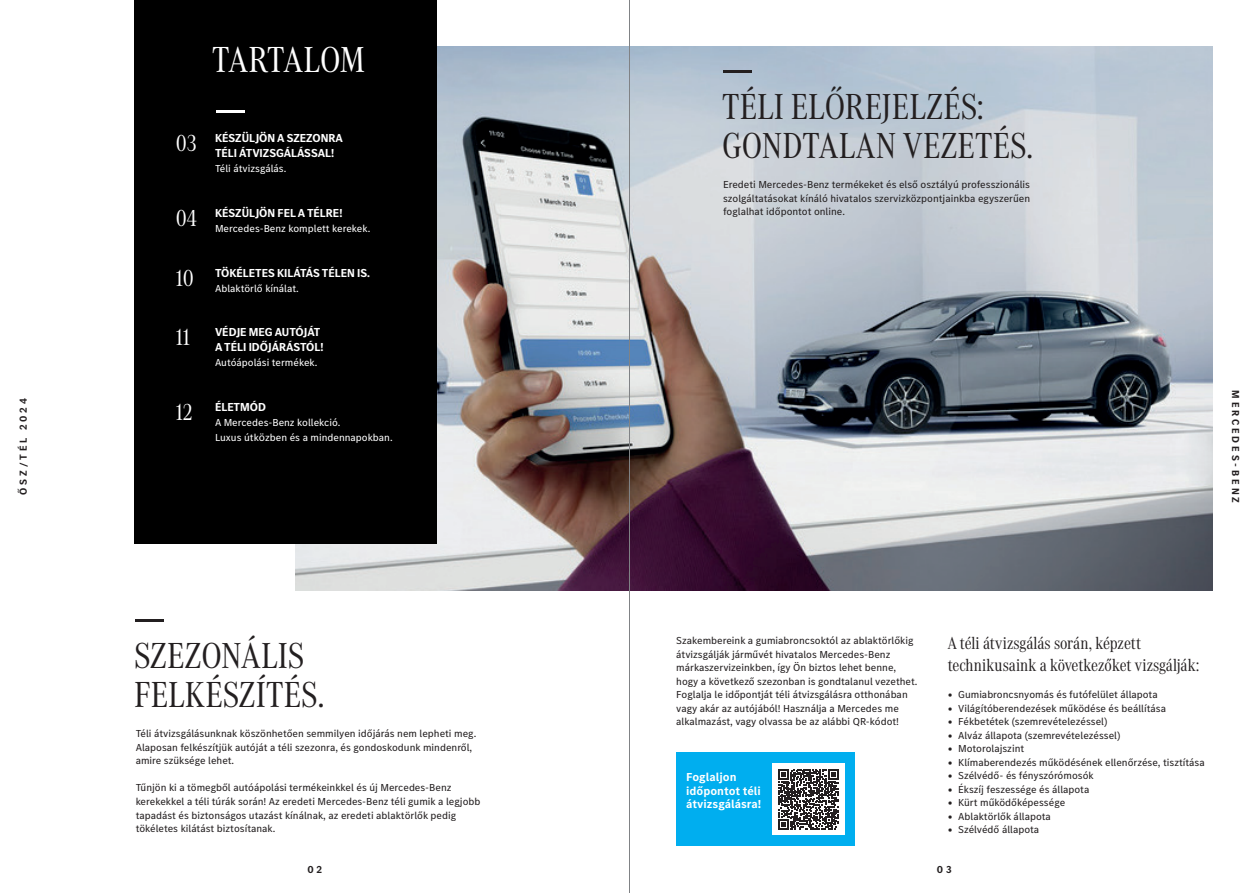
<style>
.page{position:relative;width:1259px;height:893px;background:#fff}
.page>*{position:absolute;margin:0;border:0;box-sizing:border-box;transform-origin:0 0}
.HL{font:37.5px/39px "MB Corpo A Title Cond";letter-spacing:.005em;color:#231f20}
.HL-2{font:37.5px "MB Corpo A Title Cond";letter-spacing:-.01em;color:#fff}
.t1{font:18px/21.6px "MB Corpo A Title Cond";color:#231f20}
.Obsah-PrvniRadek{font:700 12px/15px "MB Corpo S Title";color:#fff}
.t2{font:700 12px/13.5px "MB Corpo S Text";color:#fff}
.BC{font:10.5px/13.5px "MB Corpo S Text";color:#231f20}
.Obsah-DruhyRadek{font:10.5px/15px "MB Corpo S Text";color:#fff}
.Marginalie{font:700 10.5px "MB Corpo S Title";letter-spacing:.27em;color:#231f20}
.s1{font-family:"MB Corpo A Title Cond";font-weight:400;font-size:24px}
</style>
<div class="page">
<img style="left:295px;top:47px;width:917px;height:544px">
<hr style="left:136px;top:619px;width:28px;height:3px;background:#231f20">
<div style="left:134px;top:0;width:302px;height:544px;background:#000"></div>
<hr style="left:216px;top:111px;width:28px;height:2px;background:#fff">
<hr style="left:723px;top:70px;width:28px;height:2px;background:#231f20">
<div style="left:676px;top:753px;width:179px;height:93px;background:#00aeef"></div>
<div style="left:772px;top:763px;width:72px;height:72px;background:#fff"></div>
<svg style="left:778px;top:769px;width:60px;height:60px"></svg>
<hr style="left:629px;top:0;width:1px;height:893px;background:#808285">
<p class="HL-2" style="left:212px;top:35px;width:154px">TARTALOM</p>
<p class="HL" style="left:722px;top:84px;width:312px">TÉLI ELŐREJELZÉS:<br>GONDTALAN VEZETÉS.</p>
<p class="Obsah-PrvniRadek" style="left:215px;top:130px;width:129px;text-indent:-39px"><span class="s1">03</span> KÉSZÜLJÖN A SZEZONRA<br>TÉLI ÁTVIZSGÁLÁSSAL!</p>
<p class="Obsah-DruhyRadek" style="left:215px;top:161px;width:73px">Téli átvizsgálás.</p>
<p class="Obsah-PrvniRadek" style="left:176px;top:205px;width:168px"><span class="s1">04</span> KÉSZÜLJÖN FEL A TÉLRE!</p>
<p class="Obsah-DruhyRadek" style="left:215px;top:220px;width:157px">Mercedes-Benz komplett kerekek.</p>
<p class="Obsah-PrvniRadek" style="left:176px;top:264px;width:196px"><span class="s1">10</span> TÖKÉLETES KILÁTÁS TÉLEN IS.</p>
<p class="Obsah-DruhyRadek" style="left:215px;top:280px;width:85px">Ablaktörlő kínálat.</p>
<p class="Obsah-PrvniRadek" style="left:176px;top:324px;width:149px;text-align:right"><span class="s1">11</span> VÉDJE MEG AUTÓJÁT<br>A TÉLI IDŐJÁRÁSTÓL!</p>
<p class="Obsah-DruhyRadek" style="left:215px;top:355px;width:104px">Autóápolási termékek.</p>
<p class="Obsah-PrvniRadek" style="left:176px;top:399px;width:92px"><span class="s1">12</span> ÉLETMÓD</p>
<p class="Obsah-DruhyRadek" style="left:215px;top:415px;width:179px">A Mercedes-Benz kollekció.<br>Luxus útkÖzben és a mindennapokban.</p>
<p class="BC" style="left:723px;top:178px;width:308px;text-align:justify">Eredeti Mercedes-Benz termékeket és első osztályú professzionális szolgáltatásokat kínáló hivatalos szervizközpontjainkba egyszerűen foglalhat időpontot online.</p>
<p class="Marginalie" style="left:16px;top:495px;width:98px;rotate:-90deg">ŐSZ/TÉL 2024</p>
<p class="Marginalie" style="left:1242px;top:390px;width:114px;rotate:90deg">MERCEDES-BENZ</p>
<p class="HL" style="left:134px;top:633px;width:192px">SZEZONÁLIS<br>FELKÉSZÍTÉS.</p>
<p class="BC" style="left:136px;top:727px;width:342px">Téli átvizsgálásunknak köszönhetően semmilyen időjárás nem lepheti meg.<br>Alaposan felkészítjük autóját a téli szezonra, és gondoskodunk mindenről, amire szüksége lehet.</p>
<p class="BC" style="left:136px;top:781px;width:346px">Tűnjön ki a tömegből autóápolási termékeinkkel és új Mercedes-Benz kerekekkel a téli túrák során! Az eredeti Mercedes-Benz téli gumik a legjobb tapadást és biztonságos utazást kínálnak, az eredeti ablaktörlők pedig tökéletes kilátást biztosítanak.</p>
<p class="BC" style="left:676px;top:634px;width:243px">Szakembereink a gumiabroncsoktól az ablaktörlőkig átvizsgálják járművét hivatalos Mercedes-Benz márkaszervizeinkben, így Ön biztos lehet benne, hogy a következő szezonban is gondtalanul vezethet.<br>Foglalja le időpontját téli átvizsgálásra otthonában vagy akár az autójából! Használja a Mercedes me alkalmazást, vagy olvassa be az alábbi QR-kódot!</p>
<p class="t1" style="left:947px;top:631px;width:253px">A téli átvizsgálás során, képzett technikusaink a következőket vizsgálják:</p>
<p class="BC" style="left:947px;top:687px;width:211px">• Gumiabroncsnyomás és futófelület állapota</p>
<p class="BC" style="left:947px;top:701px;width:220px">• Világítóberendezések működése és beállítása</p>
<p class="BC" style="left:947px;top:714px;width:161px">• Fékbetétek (szemrevételezéssel)</p>
<p class="BC" style="left:947px;top:728px;width:174px">• Alváz állapota (szemrevételezéssel)</p>
<p class="BC" style="left:947px;top:741px;width:78px">• Motorolajszint</p>
<p class="BC" style="left:947px;top:755px;width:259px">• Klímaberendezés működésének ellenőrzése, tisztítása</p>
<p class="BC" style="left:947px;top:768px;width:147px">• Szélvédő- és fényszórómosók</p>
<p class="BC" style="left:947px;top:782px;width:143px">• Ékszíj feszessége és állapota</p>
<p class="BC" style="left:947px;top:795px;width:119px">• Kürt működőképessége</p>
<p class="BC" style="left:947px;top:809px;width:105px">• Ablaktörlők állapota</p>
<p class="BC" style="left:947px;top:822px;width:93px">• Szélvédő állapota</p>
<p class="t2" style="left:686px;top:770px;width:77px">Foglaljon időpontot téli átvizsgálásra!</p>
<p class="Marginalie" style="left:307px;top:863px;width:16px">0 2</p>
<p class="Marginalie" style="left:937px;top:863px;width:16px">0 3</p>
</div>
